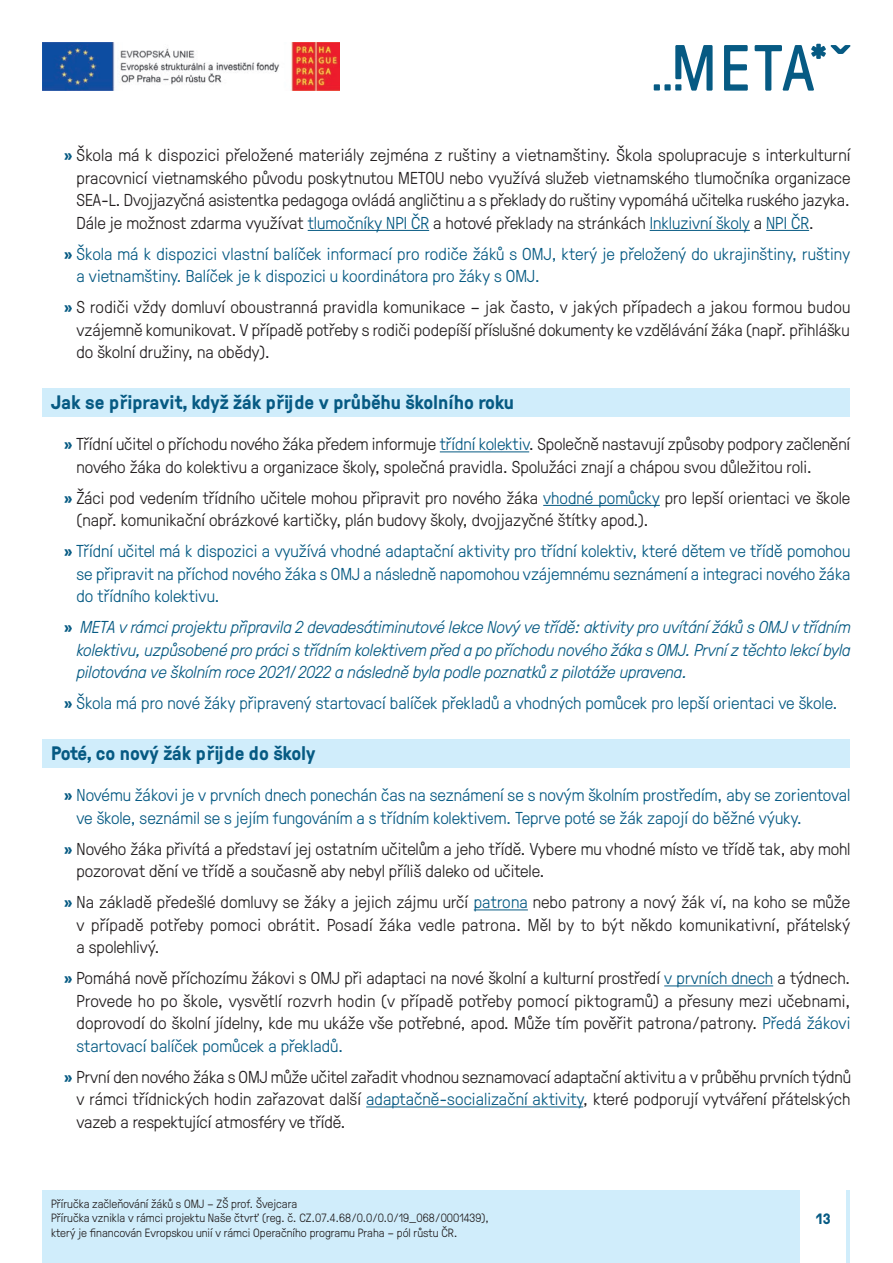
<style>
.page{position:relative;width:893px;height:1263px;background:#fff}
.page>*{position:absolute;margin:0;border:0;box-sizing:border-box;transform-origin:0 0}
.t1{font:700 19.5px "GT Pressura";color:#065a83}
.t2{font:300 17.25px/22.5px "GT Pressura";color:#231f20;text-align:justify}
.t3{font:300 17.25px/22.5px "GT Pressura";color:#065a83}
.t4{font:italic 300 17.25px/22.5px "GT Pressura";color:#065a83;text-align:justify}
.t5{font:700 15px "GT Pressura";color:#065a83}
.t6{font:300 12px/14.4px "GT Pressura";color:#231f20}
.s1{font-weight:700;color:#065a83}
.s2{color:#065a83}
.s3{font-weight:700}
.s4{font-weight:700;font-style:normal}
</style>
<div class="page">
<div style="left:43px;top:1191px;width:807px;height:72px;background:#d0edfb"></div>
<img style="left:43px;top:43px;width:297px;height:47px">
<svg style="left:724px;top:45px;width:24px;height:46px"></svg>
<svg style="left:755px;top:44px;width:95px;height:47px"></svg>
<svg style="left:654px;top:45px;width:59px;height:46px"></svg>
<div style="left:801px;top:1191px;width:45px;height:72px;background:#fff"></div>
<div style="left:43px;top:389px;width:807px;height:28px;background:#d0edfb"></div>
<div style="left:43px;top:740px;width:807px;height:28px;background:#d0edfb"></div>
<hr style="left:308px;top:230px;width:121px;height:1px;background:#065a83">
<hr style="left:650px;top:230px;width:100px;height:1px;background:#065a83">
<hr style="left:766px;top:230px;width:43px;height:1px;background:#065a83">
<hr style="left:440px;top:451px;width:89px;height:1px;background:#065a83">
<hr style="left:543px;top:505px;width:117px;height:1px;background:#065a83">
<hr style="left:474px;top:909px;width:54px;height:1px;background:#065a83">
<hr style="left:664px;top:985px;width:109px;height:1px;background:#065a83">
<hr style="left:366px;top:1106px;width:217px;height:1px;background:#065a83">
<p class="t2" style="left:77px;top:145px;width:776px;text-indent:-13px"><span class="s1">»</span> Škola má k dispozici přeložené materiály zejména z ruštiny a vietnamštiny. Škola spolupracuje s interkulturní pracovnicí vietnamského původu poskytnutou METOU nebo využívá služeb vietnamského tlumočníka organizace SEA-L. Dvojjazyčná asistentka pedagoga ovládá angličtinu a s překlady do ruštiny vypomáhá učitelka ruského jazyka.<br>Dále je možnost zdarma využívat <span class="s2">tlumočníky NPI ČR</span> a hotové překlady na stránkách <span class="s2">Inkluzivní školy</span> a <span class="s2">NPI ČR</span>.</p>
<p class="t3" style="left:77px;top:244px;width:775px;text-indent:-13px"><span class="s3">»</span> Škola má k dispozici vlastní balíček informací pro rodiče žáků s OMJ, který je přeložený do ukrajinštiny, ruštiny a vietnamštiny. Balíček je k dispozici u koordinátora pro žáky s OMJ.</p>
<p class="t2" style="left:77px;top:297px;width:775px;text-indent:-13px"><span class="s1">»</span> S rodiči vždy domluví oboustranná pravidla komunikace – jak často, v jakých případech a jakou formou budou vzájemně komunikovat. V případě potřeby s rodiči podepíší příslušné dokumenty ke vzdělávání žáka (např. přihlášku do školní družiny, na obědy).</p>
<p class="t1" style="left:51px;top:395px;width:465px">Jak se připravit, když žák přĳde v průběhu školního roku</p>
<p class="t2" style="left:77px;top:434px;width:775px;text-indent:-13px"><span class="s1">»</span> Třídní učitel o příchodu nového žáka předem informuje <span class="s2">třídní kolektiv</span>. Společně nastavují způsoby podpory začlenění nového žáka do kolektivu a organizace školy, společná pravidla. Spolužáci znají a chápou svou důležitou roli.</p>
<p class="t2" style="left:77px;top:488px;width:775px;text-indent:-13px"><span class="s1">»</span> Žáci pod vedením třídního učitele mohou připravit pro nového žáka <span class="s2">vhodné pomůcky</span> pro lepší orientaci ve škole (např. komunikační obrázkové kartičky, plán budovy školy, dvojjazyčné štítky apod.).</p>
<p class="t3" style="left:77px;top:541px;width:775px;text-align:justify;text-indent:-13px"><span class="s3">»</span> Třídní učitel má k dispozici a využívá vhodné adaptační aktivity pro třídní kolektiv, které dětem ve třídě pomohou se připravit na příchod nového žáka s OMJ a následně napomohou vzájemnému seznámení a integraci nového žáka do třídního kolektivu.</p>
<p class="t4" style="left:77px;top:617px;width:775px;text-indent:-13px"><span class="s4">»</span> META v rámci projektu připravila 2 devadesátiminutové lekce Nový ve třídě: aktivity pro uvítání žáků s OMJ v třídním kolektivu, uzpůsobené pro práci s třídním kolektivem před a po příchodu nového žáka s OMJ. První z těchto lekcí byla pilotována ve školním roce 2021/2022 a následně byla podle poznatků z pilotáže upravena.</p>
<p class="t3" style="left:64px;top:693px;width:775px"><span class="s3">»</span> Škola má pro nové žáky připravený startovací balíček překladů a vhodných pomůcek pro lepší orientaci ve škole.</p>
<p class="t1" style="left:51px;top:746px;width:266px">Poté, co nový žák přĳde do školy</p>
<p class="t3" style="left:77px;top:785px;width:775px;text-indent:-13px"><span class="s3">»</span> Novému žákovi je v prvních dnech ponechán čas na seznámení se s novým školním prostředím, aby se zorientoval ve škole, seznámil se s jejím fungováním a s třídním kolektivem. Teprve poté se žák zapojí do běžné výuky.</p>
<p class="t2" style="left:77px;top:839px;width:775px;text-indent:-13px"><span class="s1">»</span> Nového žáka přivítá a představí jej ostatním učitelům a jeho třídě. Vybere mu vhodné místo ve třídě tak, aby mohl pozorovat dění ve třídě a současně aby nebyl příliš daleko od učitele.</p>
<p class="t2" style="left:77px;top:892px;width:775px;text-indent:-13px"><span class="s1">»</span> Na základě předešlé domluvy se žáky a jejich zájmu určí <span class="s2">patrona</span> nebo patrony a nový žák ví, na koho se může v případě potřeby pomoci obrátit. Posadí žáka vedle patrona. Měl by to být někdo komunikativní, přátelský a spolehlivý.</p>
<p class="t2" style="left:77px;top:968px;width:775px;text-indent:-13px"><span class="s1">»</span> Pomáhá nově příchozímu žákovi s OMJ při adaptaci na nové školní a kulturní prostředí <span class="s2">v prvních dnech</span> a týdnech.<br>Provede ho po škole, vysvětlí rozvrh hodin (v případě potřeby pomocí piktogramů) a přesuny mezi učebnami, doprovodí do školní jídelny, kde mu ukáže vše potřebné, apod. Může tím pověřit patrona/patrony. <span class="s2">Předá žákovi startovací balíček pomůcek a překladů.</span></p>
<p class="t2" style="left:77px;top:1067px;width:776px;text-indent:-13px"><span class="s1">»</span> První den nového žáka s OMJ může učitel zařadit vhodnou seznamovací adaptační aktivitu a v průběhu prvních týdnů v rámci třídnických hodin zařazovat další <span class="s2">adaptačně-socializační aktivity</span>, které podporují vytváření přátelských vazeb a respektující atmosféry ve třídě.</p>
<p class="t6" style="left:51px;top:1197px;width:439px">Příručka začleňování žáků s OMJ – ZŠ prof. Švejcara<br>Příručka vznikla v rámci projektu Naše čtvrť (reg. č. CZ.07.4.68/0.0/0.0/19_068/0001439), který je financován Evropskou unií v rámci Operačního programu Praha – pól růstu ČR.</p>
<p class="t5" style="left:816px;top:1213px;width:16px">13</p>
</div>
